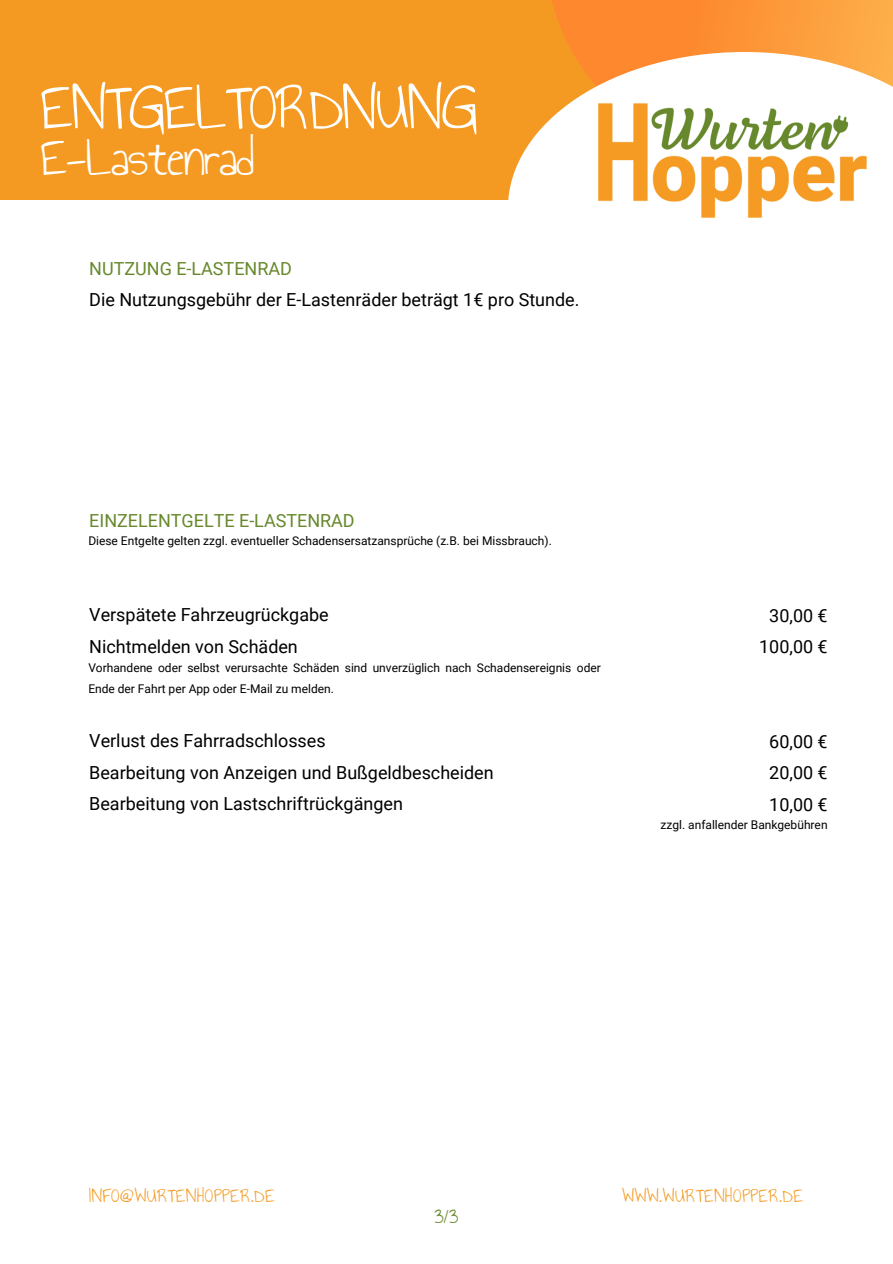
<style>
.page{position:relative;width:893px;height:1264px;background:#fff}
.page>*{position:absolute;margin:0;border:0;box-sizing:border-box;transform-origin:0 0}
.t1{font:50.1px "Annie Use Your Telescope";letter-spacing:-.03em;color:#fff}
.t2{font:41.1px "Annie Use Your Telescope";letter-spacing:-.03em;color:#fff}
.t3{font:18px "Roboto";color:#000}
.t4{font:18px "Roboto";color:#67882c}
.t5{font:18px "Annie Use Your Telescope";color:#67882c}
.t6{font:15px "Annie Use Your Telescope";letter-spacing:.03em;color:#f59b23}
.t7{font:12px/21px "Roboto";color:#000}
</style>
<div class="page">
<div style="left:0;top:0;width:892px;height:200px;background:#f49a23"></div>
<svg style="left:552px;top:0;width:340px;height:52px;background:#fc9435"></svg>
<svg style="left:508px;top:52px;width:384px;height:148px"></svg>
<img style="left:566px;top:82px;width:326px;height:136px">
<p class="t1" style="left:40px;top:82px;width:439px">ENTGELTORDNUNG</p>
<p class="t2" style="left:40px;top:137px;width:215px">E-Lastenrad</p>
<p class="t4" style="left:89px;top:258px;width:204px">NUTZUNG E-LASTENRAD</p>
<p class="t3" style="left:89px;top:289px;width:491px">Die Nutzungsgebühr der E-Lastenräder beträgt 1€ pro Stunde.</p>
<p class="t4" style="left:89px;top:510px;width:267px">EINZELENTGELTE E-LASTENRAD</p>
<p class="t7" style="left:88px;top:530px;width:465px">Diese Entgelte gelten zzgl. eventueller Schadensersatzansprüche (z.B. bei Missbrauch).</p>
<p class="t3" style="left:89px;top:604px;width:241px">Verspätete Fahrzeugrückgabe</p>
<p class="t3" style="left:89px;top:636px;width:210px">Nichtmelden von Schäden</p>
<p class="t7" style="left:88px;top:657px;width:514px">Vorhandene oder selbst verursachte Schäden sind unverzüglich nach Schadensereignis oder<br>Ende der Fahrt per App oder E-Mail zu melden.</p>
<p class="t3" style="left:89px;top:730px;width:238px">Verlust des Fahrradschlosses</p>
<p class="t3" style="left:89px;top:761px;width:406px">Bearbeitung von Anzeigen und Bußgeldbescheiden</p>
<p class="t3" style="left:89px;top:793px;width:315px">Bearbeitung von Lastschriftrückgängen</p>
<p class="t3" style="left:769px;top:605px;width:60px">30,00 €</p>
<p class="t3" style="left:759px;top:636px;width:70px">100,00 €</p>
<p class="t3" style="left:769px;top:731px;width:60px">60,00 €</p>
<p class="t3" style="left:769px;top:762px;width:60px">20,00 €</p>
<p class="t3" style="left:769px;top:794px;width:60px">10,00 €</p>
<p class="t7" style="left:660px;top:814px;width:168px">zzgl. anfallender Bankgebühren</p>
<p class="t6" style="left:89px;top:1188px;width:187px">INFO@WURTENHOPPER.DE</p>
<p class="t6" style="left:622px;top:1188px;width:183px">WWW.WURTENHOPPER.DE</p>
<p class="t5" style="left:434px;top:1206px;width:26px">3/3</p>
</div>
